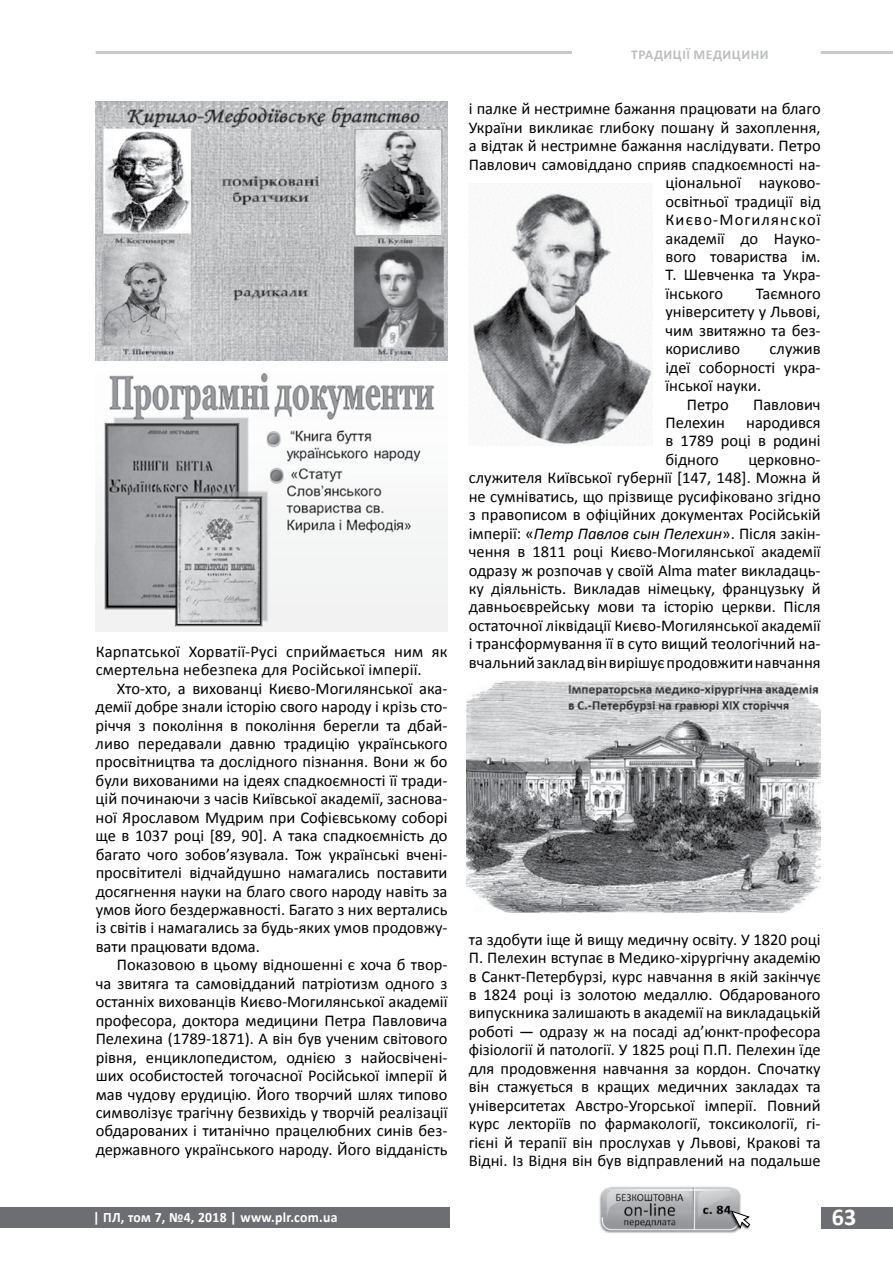
<style>
.page{position:relative;width:893px;height:1263px;background:#fff}
.page>*{position:absolute;margin:0;border:0;box-sizing:border-box;transform-origin:0 0}
.t1{font:700 24.15px "Calibri";color:#fff}
.t2{font:16.5px/18.5px "Calibri";color:#000;text-align:justify}
.t3{font:16.5px "Calibri";letter-spacing:.07em;color:#000}
.t4{font:700 14.4px "Calibri";letter-spacing:.02em;color:#fff;scale:.95 1}
.t5{font:700 13.5px "Calibri";letter-spacing:.04em;color:#bcbec0}
.s1{font-style:italic}
</style>
<div class="page">
<div style="left:0;top:1207px;width:450px;height:20px;background:#6d6e71"></div>
<div style="left:821px;top:1207px;width:72px;height:21px;background:#6d6e71"></div>
<img style="left:599px;top:1186px;width:142px;height:47px">
<div style="left:729px;top:1210px;width:22px;height:20px;background:#000;opacity:.75"></div>
<svg style="left:731px;top:1210px;width:19px;height:18px"></svg>
<hr style="left:96px;top:51px;width:476px;height:3px;background:#939598">
<hr style="left:821px;top:51px;width:72px;height:3px;background:#939598">
<img style="left:96px;top:372px;width:352px;height:260px">
<img style="left:467px;top:681px;width:354px;height:231px">
<img style="left:468px;top:193px;width:185px;height:251px">
<img style="left:96px;top:102px;width:352px;height:259px">
<p class="t2" style="left:96px;top:642px;width:353px">Карпатської Хорватії-Русі сприймається ним як смертельна небезпека для Російської імперії.</p>
<p class="t2" style="left:96px;top:679px;width:353px;text-indent:21px">Хто-хто, а вихованці Києво-Могилянської ака&shy;демії добре знали історію свого народу і крізь сто&shy;річчя з покоління в покоління берегли та дбай&shy;ливо передавали давню традицію українського просвітництва та дослідного пізнання. Вони ж бо були вихованими на ідеях спадкоємності її тради&shy;цій починаючи з часів Київської академії, заснова&shy;ної Ярославом Мудрим при Софієвському соборі ще в 1037 році [89, 90]. А така спадкоємність до багато чого зобов’язувала. Тож українські вчені&shy;просвітителі відчайдушно намагались поставити досягнення науки на благо свого народу навіть за умов його бездержавності. Багато з них вертались із світів і намагались за будь-яких умов продовжу&shy;вати працювати вдома.</p>
<p class="t2" style="left:96px;top:956px;width:353px;text-indent:21px">Показовою в цьому відношенні є хоча б твор&shy;ча звитяга та самовідданий патріотизм одного з останніх вихованців Києво-Могилянської академії професора, доктора медицини Петра Павловича Пелехина (1789-1871). А він був ученим світового рівня, енциклопедистом, однією з найосвічені&shy;ших особистостей тогочасної Російської імперії й мав чудову ерудицію. Його творчий шлях типово символізує трагічну безвихідь у творчій реалізації обдарованих і титанічно працелюбних синів без&shy;державного українського народу. Його відданість</p>
<p class="t5" style="left:631px;top:46px;width:139px">ТРАДИЦІЇ МЕДИЦИНИ</p>
<p class="t2" style="left:469px;top:100px;width:353px">і палке й нестримне бажання працювати на благо</p>
<p class="t2" style="left:469px;top:118px;width:353px">України викликає глибоку пошану й захоплення,</p>
<p class="t2" style="left:469px;top:137px;width:353px">а відтак й нестримне бажання наслідувати. Петро</p>
<p class="t2" style="left:469px;top:155px;width:353px">Павлович самовіддано сприяв спадкоємності на-</p>
<p class="t2" style="left:665px;top:173px;width:157px">ціональної науково-</p>
<p class="t2" style="left:665px;top:192px;width:157px">освітньої традиції від</p>
<p class="t3" style="left:665px;top:209px;width:157px">Києво-Могилянскої</p>
<p class="t2" style="left:665px;top:229px;width:157px">академії до Науко-</p>
<p class="t2" style="left:665px;top:247px;width:157px">вого товариства ім.</p>
<p class="t2" style="left:665px;top:266px;width:157px">Т. Шевченка та Укра-</p>
<p class="t2" style="left:665px;top:284px;width:59px">їнського</p>
<p class="t2" style="left:665px;top:284px;width:157px;text-indent:90px">Таємного університету у Львові, чим звитяжно та без&shy;корисливо</p>
<p class="t2" style="left:770px;top:340px;width:53px">служив</p>
<p class="t2" style="left:665px;top:358px;width:157px">ідеї соборності укра-</p>
<p class="t2" style="left:665px;top:376px;width:97px">їнської науки.</p>
<p class="t2" style="left:687px;top:395px;width:44px">Петро</p>
<p class="t2" style="left:753px;top:395px;width:69px">Павлович</p>
<p class="t2" style="left:665px;top:413px;width:61px">Пелехин</p>
<p class="t2" style="left:665px;top:413px;width:157px;text-indent:81px">народився в 1789 році в родині бідного</p>
<p class="t2" style="left:469px;top:450px;width:353px;text-indent:280px">церковно&shy;служителя Київської губернії [147, 148]. Можна й не сумніватись, що прізвище русифіковано згідно з правописом в офіційних документах Російській імперії: «<span class="s1">Петр Павлов сын Пелехин</span>». Після закін&shy;чення в 1811 році Києво-Могилянської академії одразу ж розпочав у своїй Alma mater викладаць&shy;ку діяльність. Викладав німецьку, французьку й давньоєврейську мови та історію церкви. Після остаточної ліквідації Києво-Могилянської академії і трансформування її в суто вищий теологічний на&shy;вчальний заклад він вирішує продовжити навчання</p>
<p class="t2" style="left:469px;top:930px;width:353px">та здобути іще й вищу медичну освіту. У 1820 році П. Пелехин вступає в Медико-хірургічну академію в Санкт-Петербурзі, курс навчання в якій закінчує в 1824 році із золотою медаллю. Обдарованого випускника залишають в академії на викладацькій роботі — одразу ж на посаді ад’юнкт-професора фізіології й патології. У 1825 році П.П. Пелехин їде для продовження навчання за кордон. Спочатку він стажується в кращих медичних закладах та університетах Австро-Угорської імперії. Повний курс лекторіїв по фармакології, токсикології, гі&shy;гієні й терапії він прослухав у Львові, Кракові та Відні. Із Відня він був відправлений на подальше</p>
<p class="t4" style="left:93px;top:1208px;width:259px">| ПЛ, том 7, №4, 2018 | www.plr.com.ua</p>
<h1 class="t1" style="left:832px;top:1202px;width:26px">63</h1>
</div>
